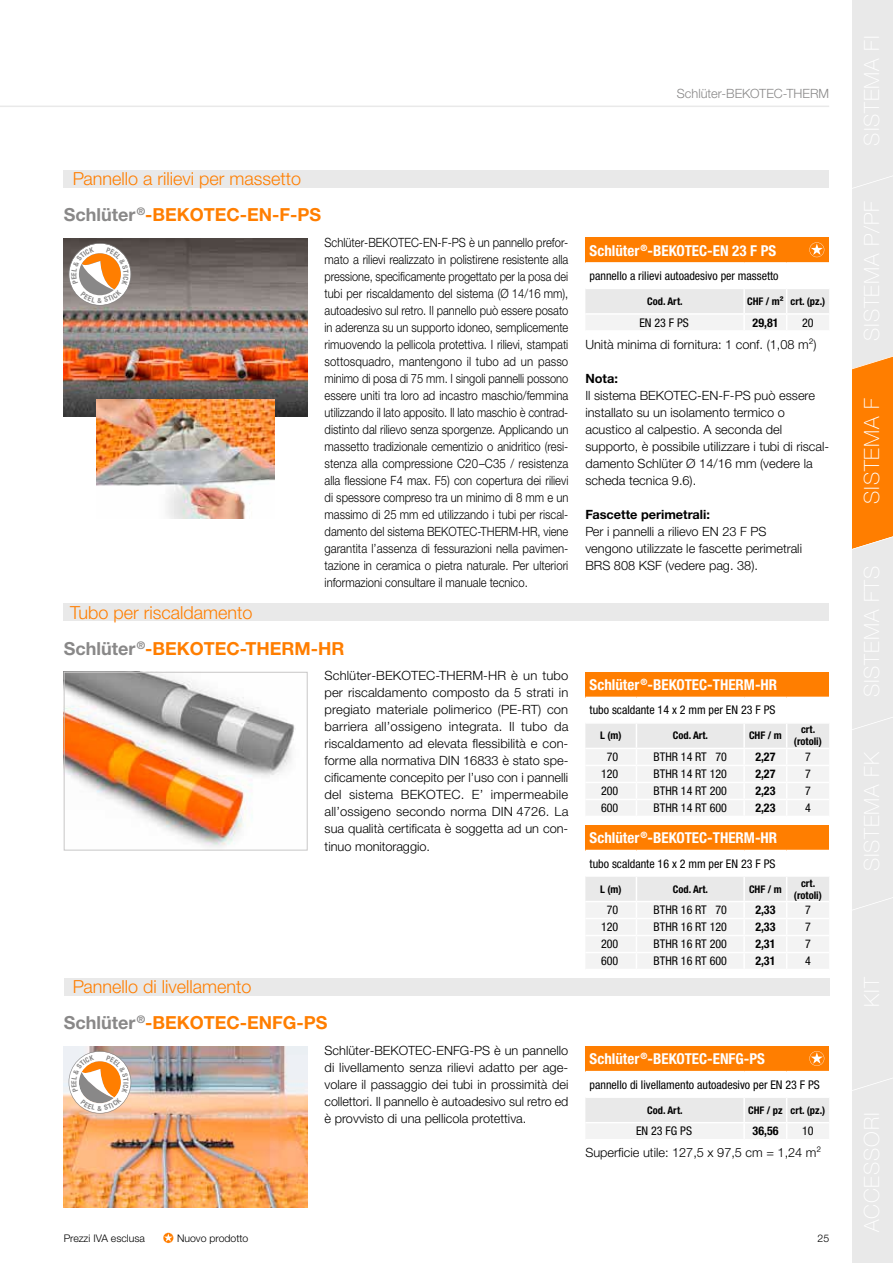
<style>
.page{position:relative;width:893px;height:1263px;background:#fff}
.page>*{position:absolute;margin:0;border:0;box-sizing:border-box;transform-origin:0 0}
.t1{font:100 21px "Helvetica Neue LT Pro";letter-spacing:.04em;color:#fff}
.t2{font:700 18px "Helvetica Neue LTW1 G";color:#ff7e00}
.t3{font:300 18px "Helvetica Neue LTW1 G";color:#ff7e00}
.t4{font:700 condensed 15px "Helvetica Neue LTW1 G";color:#fff}
.t5{font:300 12.75px/17px "Helvetica Neue LTW1 G";color:#000;text-align:justify}
.t6{font:300 12.75px/17px "Helvetica Neue LTW1 G";color:#000;text-align:justify;scale:.88 1}
.t7{font:700 12.75px "Helvetica Neue LTW1 G";color:#000}
.t8{font:300 12.75px "Helvetica Neue LTW1 G";color:#898888}
.t9{font:condensed 12px "Helvetica Neue LTW1 G";color:#000}
.t10{font:700 condensed 12px "Helvetica Neue LTW1 G";color:#000}
.t11{font:700 condensed 10.5px/12px "Helvetica Neue LTW1 G";color:#000;text-align:center}
.t12{font:300 10.5px "Helvetica Neue LTW1 G";color:#000}
.t13{font:700 condensed 7.05px "Helvetica Neue LTW1 G";color:#898888}
.s1{color:#898888}
</style>
<div class="page">
<hr style="left:0;top:106px;width:829px;height:1px;background:#e9e9e9">
<svg style="left:163px;top:1232px;width:11px;height:11px"></svg>
<img style="left:64px;top:238px;width:244px;height:179px">
<img style="left:96px;top:400px;width:179px;height:119px">
<div style="left:64px;top:170px;width:765px;height:17px;background:#e9e9e9"></div>
<img style="left:66px;top:674px;width:229px;height:173px">
<div style="left:64px;top:672px;width:244px;height:178px;border:1px solid #c8c7c7"></div>
<div style="left:64px;top:604px;width:765px;height:17px;background:#e9e9e9"></div>
<div style="left:585px;top:672px;width:244px;height:25px;background:#ff7e00"></div>
<svg style="left:585px;top:724px;width:244px;height:91px"></svg>
<div style="left:585px;top:825px;width:244px;height:25px;background:#ff7e00"></div>
<svg style="left:585px;top:877px;width:244px;height:91px"></svg>
<img style="left:64px;top:1046px;width:244px;height:162px">
<div style="left:64px;top:978px;width:765px;height:17px;background:#e9e9e9"></div>
<div style="left:585px;top:1046px;width:244px;height:25px;background:#ff7e00"></div>
<svg style="left:585px;top:1098px;width:244px;height:41px"></svg>
<svg style="left:809px;top:1051px;width:15px;height:15px"></svg>
<svg style="left:852px;top:0;width:41px;height:1263px"></svg>
<div style="left:585px;top:237px;width:244px;height:26px;background:#ff7e00"></div>
<hr style="left:585px;top:262px;width:159px;height:2px;background:#fff">
<hr style="left:744px;top:262px;width:43px;height:2px;background:#fff">
<hr style="left:787px;top:262px;width:42px;height:2px;background:#fff">
<svg style="left:585px;top:289px;width:244px;height:41px"></svg>
<svg style="left:809px;top:242px;width:15px;height:15px"></svg>
<svg style="left:69px;top:243px;width:62px;height:63px"></svg>
<svg style="left:69px;top:1051px;width:62px;height:62px"></svg>
<p class="t8" style="left:677px;top:86px;width:154px">Schlüter-BEKOTEC-THERM</p>
<h2 class="t3" style="left:73px;top:168px;width:230px">Pannello a rilievi per massetto</h2>
<h2 class="t2" style="left:64px;top:204px;width:259px"><span class="s1">Schlüter</span> <sup>®</sup>-BEKOTEC-EN-F-PS</h2>
<p class="t13" style="left:70px;top:276px;width:5px;rotate:-90deg">E</p>
<h2 class="t3" style="left:70px;top:601px;width:184px">Tubo per riscaldamento</h2>
<p class="t6" style="left:325px;top:234px;width:279px">Schlüter-BEKOTEC-EN-F-PS è un pannello prefor&shy;mato a rilievi realizzato in polistirene resistente alla pressione, specificamente progettato per la posa dei tubi per riscaldamento del sistema (Ø 14/16 mm), autoadesivo sul retro. Il pannello può essere posato in aderenza su un supporto idoneo, semplicemente rimuovendo la pellicola protettiva. I rilievi, stampati sottosquadro, mantengono il tubo ad un passo minimo di posa di 75 mm. I singoli pannelli possono essere uniti tra loro ad incastro maschio/femmina utilizzando il lato apposito. Il lato maschio è contrad&shy;distinto dal rilievo senza sporgenze. Applicando un massetto tradizionale cementizio o anidritico (resi&shy;stenza alla compressione C20–C35 / resistenza alla flessione F4 max. F5) con copertura dei rilievi di spessore compreso tra un minimo di 8 mm e un massimo di 25 mm ed utilizzando i tubi per riscal&shy;damento del sistema BEKOTEC-THERM-HR, viene garantita l’assenza di fessurazioni nella pavimen&shy;tazione in ceramica o pietra naturale. Per ulteriori informazioni consultare il manuale tecnico.</p>
<h2 class="t2" style="left:64px;top:637px;width:282px"><span class="s1">Schlüter</span> <sup>®</sup>-BEKOTEC-THERM-HR</h2>
<p class="t5" style="left:325px;top:667px;width:245px">Schlüter-BEKOTEC-THERM-HR è un tubo per riscaldamento composto da 5 strati in pregiato materiale polimerico (PE-RT) con barriera all’ossigeno integrata. Il tubo da riscaldamento ad elevata flessibilità e con&shy;forme alla normativa DIN 16833 è stato spe&shy;cificamente concepito per l’uso con i pannelli del sistema BEKOTEC. E’ impermeabile all’ossigeno secondo norma DIN 4726. La sua qualità certificata è soggetta ad un con&shy;tinuo monitoraggio.</p>
<h2 class="t3" style="left:73px;top:975px;width:180px">Pannello di livellamento</h2>
<h2 class="t2" style="left:64px;top:1011px;width:265px"><span class="s1">Schlüter</span> <sup>®</sup>-BEKOTEC-ENFG-PS</h2>
<p class="t5" style="left:325px;top:1041px;width:245px">Schlüter-BEKOTEC-ENFG-PS è un pannello di livellamento senza rilievi adatto per age&shy;volare il passaggio dei tubi in prossimità dei collettori. Il pannello è autoadesivo sul retro ed è provvisto di una pellicola protettiva.</p>
<p class="t13" style="left:70px;top:1084px;width:5px;rotate:-90deg">E</p>
<p class="t4" style="left:590px;top:241px;width:188px">Schlüter <sup>®</sup>-BEKOTEC-EN 23 F PS</p>
<p class="t9" style="left:590px;top:269px;width:190px">pannello a rilievi autoadesivo per massetto</p>
<p class="t11" style="left:647px;top:295px;width:37px">Cod. Art.</p>
<p class="t11" style="left:747px;top:295px;width:80px">CHF / m² crt. (pz.)</p>
<p class="t9" style="left:639px;top:315px;width:51px">EN 23 F PS</p>
<p class="t10" style="left:753px;top:315px;width:27px">29,81</p>
<p class="t9" style="left:802px;top:315px;width:13px">20</p>
<p class="t5" style="left:585px;top:336px;width:233px">Unità minima di fornitura: 1 conf. (1,08 m²)</p>
<p class="t7" style="left:585px;top:370px;width:34px">Nota:</p>
<p class="t5" style="left:585px;top:387px;width:245px;text-align:left">Il sistema BEKOTEC-EN-F-PS può essere installato su un isolamento termico o acustico al calpestio. A seconda del supporto, è possibile utilizzare i tubi di riscal&shy;damento Schlüter Ø 14/16 mm (vedere la scheda tecnica 9.6).</p>
<p class="t7" style="left:585px;top:506px;width:126px">Fascette perimetrali:</p>
<p class="t5" style="left:585px;top:523px;width:218px;text-align:left">Per i pannelli a rilievo EN 23 F PS vengono utilizzate le fascette perimetrali<br>BRS 808 KSF (vedere pag. 38).</p>
<p class="t4" style="left:590px;top:676px;width:189px">Schlüter <sup>®</sup>-BEKOTEC-THERM-HR</p>
<p class="t9" style="left:590px;top:703px;width:187px">tubo scaldante 14 x 2 mm per EN 23 F PS</p>
<p class="t11" style="left:600px;top:730px;width:23px">L (m)</p>
<p class="t11" style="left:673px;top:730px;width:37px">Cod. Art.</p>
<p class="t11" style="left:749px;top:730px;width:34px">CHF / m</p>
<p class="t11" style="left:794px;top:724px;width:29px">crt. (rotoli)</p>
<p class="t9" style="left:607px;top:750px;width:13px">70</p>
<p class="t9" style="left:654px;top:750px;width:75px">BTHR 14 RT 70</p>
<p class="t10" style="left:755px;top:750px;width:22px">2,27</p>
<p class="t9" style="left:805px;top:750px;width:7px">7</p>
<p class="t9" style="left:601px;top:767px;width:19px">120</p>
<p class="t9" style="left:654px;top:767px;width:75px">BTHR 14 RT 120</p>
<p class="t10" style="left:755px;top:767px;width:22px">2,27</p>
<p class="t9" style="left:805px;top:767px;width:7px">7</p>
<p class="t9" style="left:601px;top:784px;width:19px">200</p>
<p class="t9" style="left:654px;top:784px;width:75px">BTHR 14 RT 200</p>
<p class="t10" style="left:755px;top:784px;width:22px">2,23</p>
<p class="t9" style="left:805px;top:784px;width:7px">7</p>
<p class="t9" style="left:601px;top:801px;width:19px">600</p>
<p class="t9" style="left:654px;top:801px;width:75px">BTHR 14 RT 600</p>
<p class="t10" style="left:755px;top:801px;width:22px">2,23</p>
<p class="t9" style="left:805px;top:801px;width:7px">4</p>
<p class="t4" style="left:590px;top:829px;width:189px">Schlüter <sup>®</sup>-BEKOTEC-THERM-HR</p>
<p class="t9" style="left:590px;top:856px;width:187px">tubo scaldante 16 x 2 mm per EN 23 F PS</p>
<p class="t11" style="left:600px;top:883px;width:23px">L (m)</p>
<p class="t11" style="left:673px;top:883px;width:37px">Cod. Art.</p>
<p class="t11" style="left:749px;top:883px;width:34px">CHF / m</p>
<p class="t11" style="left:794px;top:877px;width:29px">crt. (rotoli)</p>
<p class="t9" style="left:607px;top:903px;width:13px">70</p>
<p class="t9" style="left:654px;top:903px;width:75px">BTHR 16 RT 70</p>
<p class="t10" style="left:755px;top:903px;width:22px">2,33</p>
<p class="t9" style="left:805px;top:903px;width:7px">7</p>
<p class="t9" style="left:601px;top:920px;width:19px">120</p>
<p class="t9" style="left:654px;top:920px;width:75px">BTHR 16 RT 120</p>
<p class="t10" style="left:755px;top:920px;width:22px">2,33</p>
<p class="t9" style="left:805px;top:920px;width:7px">7</p>
<p class="t9" style="left:601px;top:937px;width:19px">200</p>
<p class="t9" style="left:654px;top:937px;width:75px">BTHR 16 RT 200</p>
<p class="t10" style="left:755px;top:937px;width:22px">2,31</p>
<p class="t9" style="left:805px;top:937px;width:7px">7</p>
<p class="t9" style="left:601px;top:954px;width:19px">600</p>
<p class="t9" style="left:654px;top:954px;width:75px">BTHR 16 RT 600</p>
<p class="t10" style="left:755px;top:954px;width:22px">2,31</p>
<p class="t9" style="left:805px;top:954px;width:7px">4</p>
<p class="t4" style="left:590px;top:1050px;width:177px">Schlüter <sup>®</sup>-BEKOTEC-ENFG-PS</p>
<p class="t9" style="left:590px;top:1077px;width:232px">pannello di livellamento autoadesivo per EN 23 F PS</p>
<p class="t11" style="left:647px;top:1104px;width:37px">Cod. Art.</p>
<p class="t11" style="left:748px;top:1104px;width:79px">CHF / pz crt. (pz.)</p>
<p class="t9" style="left:636px;top:1124px;width:57px">EN 23 FG PS</p>
<p class="t10" style="left:753px;top:1124px;width:27px">36,56</p>
<p class="t9" style="left:802px;top:1124px;width:13px">10</p>
<p class="t5" style="left:585px;top:1143px;width:237px">Superficie utile: 127,5 x 97,5 cm = 1,24 m²</p>
<p class="t12" style="left:64px;top:1231px;width:83px">Prezzi IVA esclusa</p>
<p class="t12" style="left:177px;top:1231px;width:73px">Nuovo prodotto</p>
<p class="t12" style="left:817px;top:1231px;width:13px">25</p>
<h1 class="t1" style="left:860px;top:504px;width:107px;rotate:-90deg">SISTEMA F</h1>
</div>
